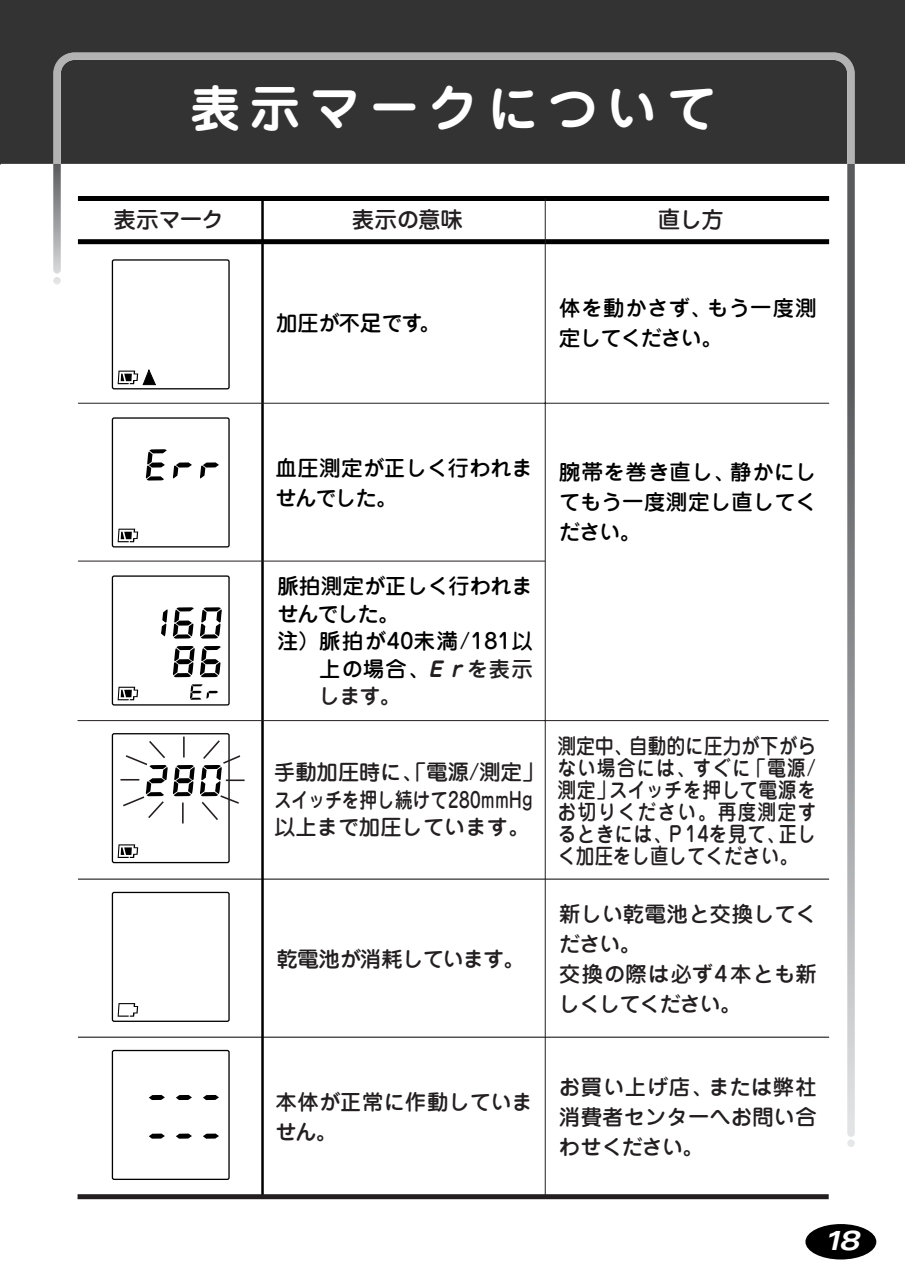
<style>
.page{position:relative;width:905px;height:1288px;background:#fff}
.page>*{position:absolute;margin:0;border:0;box-sizing:border-box;transform-origin:0 0}
.t1{font:700 50px "Jun 501";letter-spacing:.19em;color:#fff}
.t2{font:italic 700 expanded 27.5px "Univers";color:#fff}
.t3{font:500 22.5px "Jun 34";color:#231f20}
.t4{font:500 21.25px/30px "Jun 34";letter-spacing:.01em;color:#231f20}
.t5{font:500 21.25px/22px "Jun 34";letter-spacing:.01em;color:#231f20;text-align:justify;scale:.87 1}
.t6{font:500 21.25px/30px "Jun 34";letter-spacing:.005em;color:#000}
.t7{font:500 21.25px "Jun 34";letter-spacing:.025em;color:#000}
.t8{font:500 21.25px/30px "Jun 34";letter-spacing:-.02em;color:#000}
.t9{font:500 21.25px "Jun 34";letter-spacing:-.025em;color:#231f20}
.s1{font-family:"Jun 501";font-weight:700;font-style:italic;color:#231f20}
.s2{color:#231f20}
</style>
<div class="page">
<svg style="left:847px;top:164px;width:8px;height:983px;background:#969799"></svg>
<svg style="left:53px;top:164px;width:8px;height:120px"></svg>
<div style="left:1px;top:0;width:904px;height:164px;background:#333"></div>
<svg style="left:0;top:0;width:1px;height:164px"></svg>
<div style="left:805px;top:1224px;width:71px;height:35px;background:#000;border-radius:50%"></div>
<div style="left:78px;top:196px;width:751px;height:5px;background:#000"></div>
<div style="left:112px;top:259px;width:118px;height:130px;border:1px solid #000;border-radius:2px"></div>
<svg style="left:118px;top:369px;width:38px;height:17px"></svg>
<div style="left:112px;top:417px;width:118px;height:130px;border:1px solid #000;border-radius:2px"></div>
<svg style="left:200px;top:462px;width:19px;height:16px"></svg>
<svg style="left:173px;top:462px;width:19px;height:16px"></svg>
<svg style="left:146px;top:449px;width:21px;height:31px"></svg>
<svg style="left:118px;top:528px;width:20px;height:14px"></svg>
<div style="left:112px;top:575px;width:118px;height:130px;border:1px solid #000;border-radius:2px"></div>
<svg style="left:118px;top:686px;width:20px;height:14px"></svg>
<svg style="left:161px;top:596px;width:69px;height:103px"></svg>
<div style="left:112px;top:733px;width:118px;height:130px;border:1px solid #000;border-radius:2px"></div>
<svg style="left:118px;top:844px;width:20px;height:14px"></svg>
<div style="left:112px;top:891px;width:118px;height:131px;border:1px solid #000;border-radius:2px"></div>
<svg style="left:118px;top:1003px;width:20px;height:13px"></svg>
<div style="left:112px;top:1049px;width:118px;height:131px;border:1px solid #000;border-radius:2px"></div>
<svg style="left:203px;top:1095px;width:16px;height:5px"></svg>
<svg style="left:176px;top:1095px;width:16px;height:5px"></svg>
<svg style="left:149px;top:1095px;width:16px;height:5px"></svg>
<svg style="left:203px;top:1133px;width:16px;height:5px"></svg>
<svg style="left:176px;top:1133px;width:16px;height:5px"></svg>
<svg style="left:149px;top:1133px;width:16px;height:5px"></svg>
<svg style="left:120px;top:735px;width:125px;height:90px"></svg>
<div style="left:78px;top:239px;width:751px;height:5px;background:#000"></div>
<hr style="left:261px;top:198px;width:3px;height:998px;background:#000">
<hr style="left:78px;top:878px;width:751px;height:1px;background:#000">
<hr style="left:78px;top:1036px;width:751px;height:1px;background:#000">
<div style="left:78px;top:1194px;width:751px;height:5px;background:#231f20"></div>
<hr style="left:545px;top:198px;width:1px;height:998px;background:#231f20">
<hr style="left:78px;top:403px;width:751px;height:1px;background:#231f20">
<hr style="left:78px;top:560px;width:467px;height:1px;background:#231f20">
<hr style="left:78px;top:720px;width:751px;height:1px;background:#231f20">
<h1 class="t1" style="left:191px;top:89px;width:527px">表示マークについて</h1>
<p class="t3" style="left:114px;top:211px;width:112px">表示マーク</p>
<p class="t3" style="left:352px;top:211px;width:113px">表示の意味</p>
<p class="t3" style="left:658px;top:211px;width:68px">直し方</p>
<p class="t6" style="left:276px;top:310px;width:165px">加圧が不足です。</p>
<p class="t6" style="left:559px;top:295px;width:259px">体を動かさず、もう一度測定してください。</p>
<p class="t8" style="left:275px;top:455px;width:259px">血圧測定が正しく行われませんでした。</p>
<p class="t6" style="left:559px;top:460px;width:259px;text-align:justify">腕帯を巻き直し、静かにしてもう一度測定し直してください。</p>
<p class="t7" style="left:277px;top:578px;width:257px">脈拍測定が正しく行われま</p>
<p class="t6" style="left:277px;top:601px;width:123px">せんでした。</p>
<p class="t7" style="left:277px;top:633px;width:257px">注）脈拍が40未満/181以</p>
<p class="t6" style="left:319px;top:656px;width:215px">上の場合、<span class="s1">Ｅｒ</span><span class="s2">を表示</span></p>
<p class="t4" style="left:319px;top:684px;width:83px">します。</p>
<p class="t4" style="left:274px;top:761px;width:271px;line-height:27.5px">手動加圧時に、「電源/測定」スイッチを押し続けて280mmHg以上まで加圧しています。</p>
<p class="t9" style="left:276px;top:950px;width:250px">乾電池が消耗しています。</p>
<p class="t4" style="left:275px;top:1089px;width:259px">本体が正常に作動していません。</p>
<p class="t5" style="left:558px;top:737px;width:299px">測定中、自動的に圧力が下がらない場合には、すぐに「電源/測定」スイッチを押して電源をお切りください。再度測定するときには、Ｐ14を見て、正しく加圧をし直してください。</p>
<p class="t4" style="left:559px;top:901px;width:259px">新しい乾電池と交換してください。<br>交換の際は必ず4本とも新しくしてください。</p>
<p class="t4" style="left:559px;top:1074px;width:259px;text-align:justify">お買い上げ店、または弊社消費者センターへお問い合わせください。</p>
<p class="t2" style="left:823px;top:1230px;width:38px">18</p>
</div>
